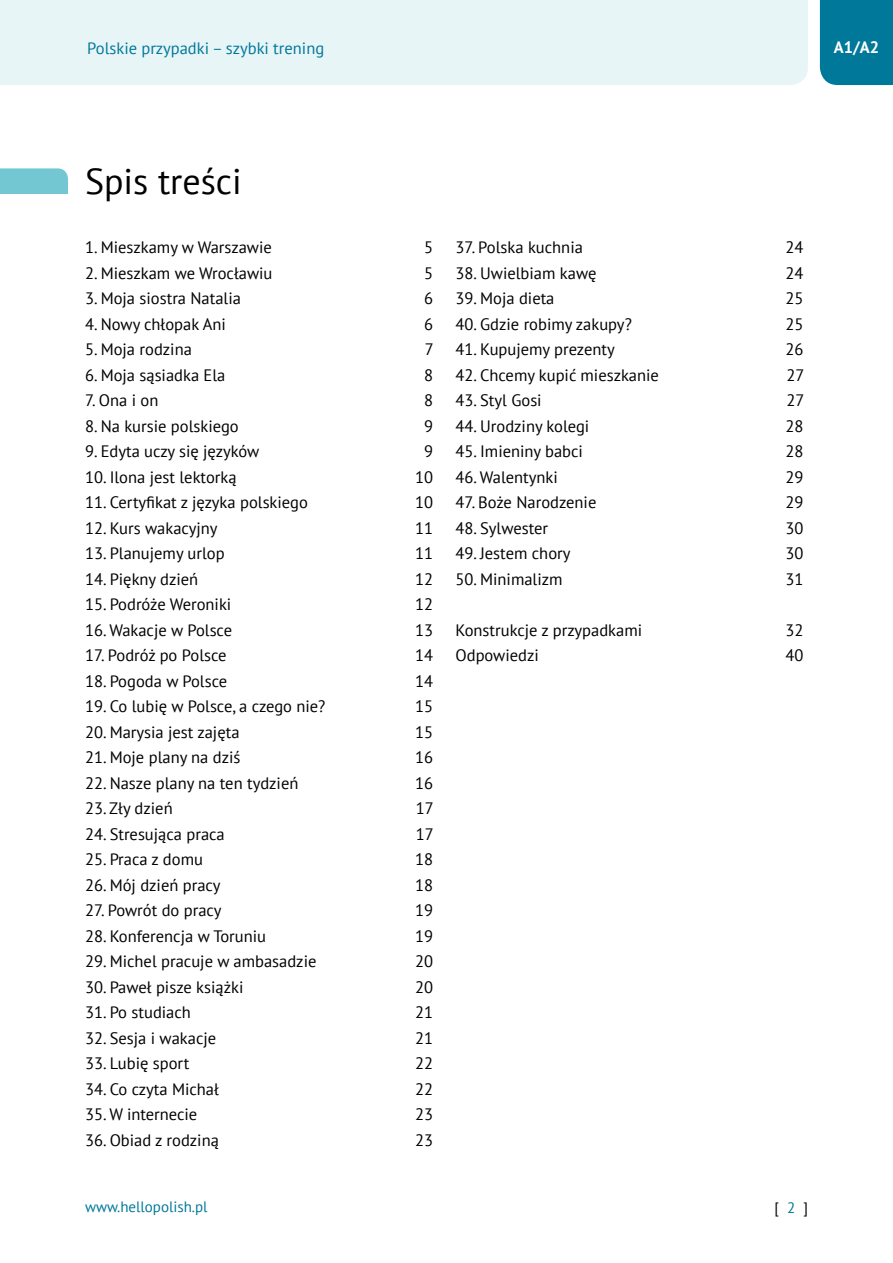
<style>
.page{position:relative;width:893px;height:1263px;background:#fff}
.page>*{position:absolute;margin:0;border:0;box-sizing:border-box;transform-origin:0 0}
.t1{font:36px "PT Sans";color:#000}
.t2{font:16.5px "PT Sans";color:#000}
.t3{font:16.5px "PT Sans";color:#007899}
.t4{font:700 16.5px "PT Sans";color:#fff}
.t5{font:15px "PT Sans";color:#007899}
.t6{font:15px "PT Sans";color:#000}
.s1{color:#007899}
</style>
<div class="page">
<div style="left:0;top:0;width:808px;height:85px;background:#e8f5f7"></div>
<div style="left:820px;top:0;width:73px;height:85px;background:#007899"></div>
<div style="left:0;top:168px;width:68px;height:26px;background:#73c7d2"></div>
<p class="t3" style="left:87px;top:37px;width:238px">Polskie przypadki – szybki trening</p>
<p class="t4" style="left:834px;top:37px;width:47px">A1/A2</p>
<h1 class="t1" style="left:85px;top:158px;width:158px">Spis treści</h1>
<p class="t2" style="left:85px;top:237px;width:188px">1. Mieszkamy w Warszawie</p>
<p class="t2" style="left:424px;top:237px;width:10px">5</p>
<p class="t2" style="left:85px;top:262px;width:189px">2. Mieszkam we Wrocławiu</p>
<p class="t2" style="left:424px;top:262px;width:10px">5</p>
<p class="t2" style="left:85px;top:288px;width:157px">3. Moja siostra Natalia</p>
<p class="t2" style="left:424px;top:288px;width:10px">6</p>
<p class="t2" style="left:85px;top:313px;width:142px">4. Nowy chłopak Ani</p>
<p class="t2" style="left:424px;top:313px;width:10px">6</p>
<p class="t2" style="left:85px;top:339px;width:108px">5. Moja rodzina</p>
<p class="t2" style="left:425px;top:339px;width:10px">7</p>
<p class="t2" style="left:85px;top:364px;width:142px">6. Moja sąsiadka Ela</p>
<p class="t2" style="left:424px;top:364px;width:10px">8</p>
<p class="t2" style="left:85px;top:390px;width:75px">7. Ona i on</p>
<p class="t2" style="left:424px;top:390px;width:10px">8</p>
<p class="t2" style="left:85px;top:415px;width:155px">8. Na kursie polskiego</p>
<p class="t2" style="left:424px;top:415px;width:10px">9</p>
<p class="t2" style="left:85px;top:441px;width:176px">9. Edyta uczy się języków</p>
<p class="t2" style="left:424px;top:441px;width:10px">9</p>
<p class="t2" style="left:85px;top:466px;width:153px">10. Ilona jest lektorką</p>
<p class="t2" style="left:415px;top:466px;width:19px">10</p>
<p class="t2" style="left:85px;top:492px;width:224px">11. Certyfikat z języka polskiego</p>
<p class="t2" style="left:415px;top:492px;width:19px">10</p>
<p class="t2" style="left:85px;top:517px;width:134px">12. Kurs wakacyjny</p>
<p class="t2" style="left:415px;top:517px;width:19px">11</p>
<p class="t2" style="left:85px;top:543px;width:141px">13. Planujemy urlop</p>
<p class="t2" style="left:415px;top:543px;width:19px">11</p>
<p class="t2" style="left:85px;top:568px;width:115px">14. Piękny dzień</p>
<p class="t2" style="left:415px;top:568px;width:19px">12</p>
<p class="t2" style="left:85px;top:594px;width:148px">15. Podróże Weroniki</p>
<p class="t2" style="left:415px;top:594px;width:19px">12</p>
<p class="t2" style="left:85px;top:619px;width:149px">16. Wakacje w Polsce</p>
<p class="t2" style="left:415px;top:619px;width:19px">13</p>
<p class="t2" style="left:85px;top:645px;width:143px">17. Podróż po Polsce</p>
<p class="t2" style="left:415px;top:645px;width:19px">14</p>
<p class="t2" style="left:85px;top:670px;width:144px">18. Pogoda w Polsce</p>
<p class="t2" style="left:415px;top:670px;width:19px">14</p>
<p class="t2" style="left:85px;top:696px;width:242px">19. Co lubię w Polsce, a czego nie?</p>
<p class="t2" style="left:415px;top:696px;width:19px">15</p>
<p class="t2" style="left:85px;top:721px;width:156px">20. Marysia jest zajęta</p>
<p class="t2" style="left:415px;top:721px;width:19px">15</p>
<p class="t2" style="left:85px;top:747px;width:157px">21. Moje plany na dziś</p>
<p class="t2" style="left:415px;top:747px;width:19px">16</p>
<p class="t2" style="left:85px;top:772px;width:215px">22. Nasze plany na ten tydzień</p>
<p class="t2" style="left:415px;top:772px;width:19px">16</p>
<p class="t2" style="left:85px;top:798px;width:89px">23. Zły dzień</p>
<p class="t2" style="left:416px;top:798px;width:19px">17</p>
<p class="t2" style="left:85px;top:823px;width:141px">24. Stresująca praca</p>
<p class="t2" style="left:416px;top:823px;width:19px">17</p>
<p class="t2" style="left:85px;top:849px;width:119px">25. Praca z domu</p>
<p class="t2" style="left:415px;top:849px;width:19px">18</p>
<p class="t2" style="left:85px;top:874px;width:137px">26. Mój dzień pracy</p>
<p class="t2" style="left:415px;top:874px;width:19px">18</p>
<p class="t2" style="left:85px;top:900px;width:138px">27. Powrót do pracy</p>
<p class="t2" style="left:415px;top:900px;width:19px">19</p>
<p class="t2" style="left:85px;top:925px;width:183px">28. Konferencja w Toruniu</p>
<p class="t2" style="left:415px;top:925px;width:19px">19</p>
<p class="t2" style="left:85px;top:951px;width:233px">29. Michel pracuje w ambasadzie</p>
<p class="t2" style="left:415px;top:951px;width:19px">20</p>
<p class="t2" style="left:85px;top:976px;width:160px">30. Paweł pisze książki</p>
<p class="t2" style="left:415px;top:976px;width:19px">20</p>
<p class="t2" style="left:85px;top:1002px;width:107px">31. Po studiach</p>
<p class="t2" style="left:415px;top:1002px;width:19px">21</p>
<p class="t2" style="left:85px;top:1027px;width:133px">32. Sesja i wakacje</p>
<p class="t2" style="left:415px;top:1027px;width:19px">21</p>
<p class="t2" style="left:85px;top:1053px;width:106px">33. Lubię sport</p>
<p class="t2" style="left:415px;top:1053px;width:19px">22</p>
<p class="t2" style="left:85px;top:1078px;width:135px">34. Co czyta Michał</p>
<p class="t2" style="left:415px;top:1078px;width:19px">22</p>
<p class="t2" style="left:85px;top:1104px;width:114px">35. W internecie</p>
<p class="t2" style="left:415px;top:1104px;width:19px">23</p>
<p class="t2" style="left:85px;top:1129px;width:135px">36. Obiad z rodziną</p>
<p class="t2" style="left:415px;top:1129px;width:19px">23</p>
<p class="t2" style="left:455px;top:237px;width:129px">37. Polska kuchnia</p>
<p class="t2" style="left:785px;top:237px;width:19px">24</p>
<p class="t2" style="left:455px;top:262px;width:142px">38. Uwielbiam kawę</p>
<p class="t2" style="left:785px;top:262px;width:19px">24</p>
<p class="t2" style="left:455px;top:288px;width:100px">39. Moja dieta</p>
<p class="t2" style="left:785px;top:288px;width:19px">25</p>
<p class="t2" style="left:455px;top:313px;width:178px">40. Gdzie robimy zakupy?</p>
<p class="t2" style="left:785px;top:313px;width:19px">25</p>
<p class="t2" style="left:455px;top:339px;width:161px">41. Kupujemy prezenty</p>
<p class="t2" style="left:785px;top:339px;width:19px">26</p>
<p class="t2" style="left:455px;top:364px;width:205px">42. Chcemy kupić mieszkanie</p>
<p class="t2" style="left:786px;top:364px;width:19px">27</p>
<p class="t2" style="left:455px;top:390px;width:88px">43. Styl Gosi</p>
<p class="t2" style="left:786px;top:390px;width:19px">27</p>
<p class="t2" style="left:455px;top:415px;width:135px">44. Urodziny kolegi</p>
<p class="t2" style="left:785px;top:415px;width:19px">28</p>
<p class="t2" style="left:455px;top:441px;width:129px">45. Imieniny babci</p>
<p class="t2" style="left:785px;top:441px;width:19px">28</p>
<p class="t2" style="left:455px;top:466px;width:104px">46. Walentynki</p>
<p class="t2" style="left:785px;top:466px;width:19px">29</p>
<p class="t2" style="left:455px;top:492px;width:142px">47. Boże Narodzenie</p>
<p class="t2" style="left:785px;top:492px;width:19px">29</p>
<p class="t2" style="left:455px;top:517px;width:94px">48. Sylwester</p>
<p class="t2" style="left:785px;top:517px;width:19px">30</p>
<p class="t2" style="left:455px;top:543px;width:116px">49. Jestem chory</p>
<p class="t2" style="left:785px;top:543px;width:19px">30</p>
<p class="t2" style="left:455px;top:568px;width:109px">50. Minimalizm</p>
<p class="t2" style="left:785px;top:568px;width:19px">31</p>
<p class="t2" style="left:455px;top:619px;width:188px">Konstrukcje z przypadkami</p>
<p class="t2" style="left:785px;top:619px;width:19px">32</p>
<p class="t2" style="left:455px;top:645px;width:85px">Odpowiedzi</p>
<p class="t2" style="left:785px;top:645px;width:19px">40</p>
<p class="t5" style="left:85px;top:1197px;width:124px">www.hellopolish.pl</p>
<p class="t6" style="left:775px;top:1198px;width:35px">[ <span class="s1">2</span> ]</p>
</div>
